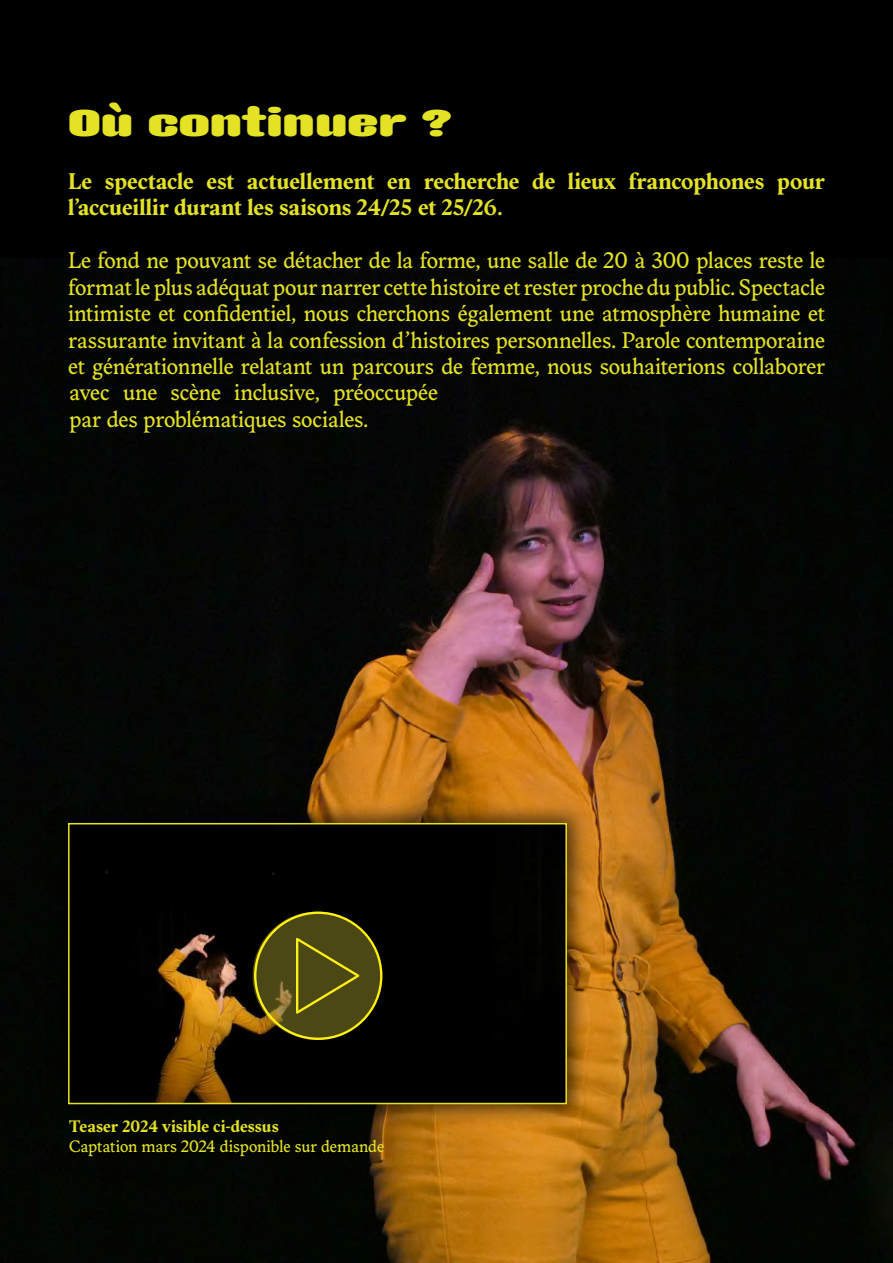
<style>
.page{position:relative;width:893px;height:1263px;background:#000}
.page>*{position:absolute;margin:0;border:0;box-sizing:border-box;transform-origin:0 0}
.t1{font:34.5px "Impact Nieuw";color:#e4e224}
.t2{font:22.5px/26.5px "Adelphe Floreal";letter-spacing:-.005em;color:#e4e224;text-align:justify}
.t3{font:700 22.5px/26.5px "Adelphe Floreal";letter-spacing:-.005em;color:#e4e224}
.t4{font:16.5px "Adelphe Floreal";letter-spacing:-.005em;color:#e4e224}
.t5{font:700 16.5px "Adelphe Floreal";letter-spacing:.005em;color:#e4e224}
</style>
<div class="page">
<img style="left:0;top:258px;width:893px;height:1005px">
<div style="left:45px;top:800px;width:545px;height:327px;background:#000;opacity:.6"></div>
<img style="left:71px;top:826px;width:493px;height:275px">
<div style="left:68px;top:823px;width:499px;height:281px;border:2px solid #e4e224"></div>
<div style="left:232px;top:890px;width:172px;height:172px;background:#000"></div>
<svg style="left:254px;top:913px;width:126px;height:126px;background:#5c5617"></svg>
<h1 class="t1" style="left:68px;top:104px;width:386px">OÙ CONTINUER ?</h1>
<p class="t3" style="left:68px;top:168px;width:758px">Le spectacle est actuellement en recherche de lieux francophones pour l’accueillir durant les saisons 24/25 et 25/26.</p>
<p class="t2" style="left:68px;top:247px;width:758px">Le fond ne pouvant se détacher de la forme, une salle de 20 à 300 places reste le format le plus adéquat pour narrer cette histoire et rester proche du public. Spectacle intimiste et confidentiel, nous cherchons également une atmosphère humaine et rassurante invitant à la confession d’histoires personnelles. Parole contemporaine et générationnelle relatant un parcours de femme, nous souhaiterions collaborer</p>
<p class="t2" style="left:69px;top:379px;width:370px">avec une scène inclusive, préoccupée par des problématiques sociales.</p>
<p class="t5" style="left:69px;top:1117px;width:211px">Teaser 2024 visible ci-dessus</p>
<p class="t4" style="left:69px;top:1136px;width:317px">Captation mars 2024 disponible sur demande</p>
</div>
